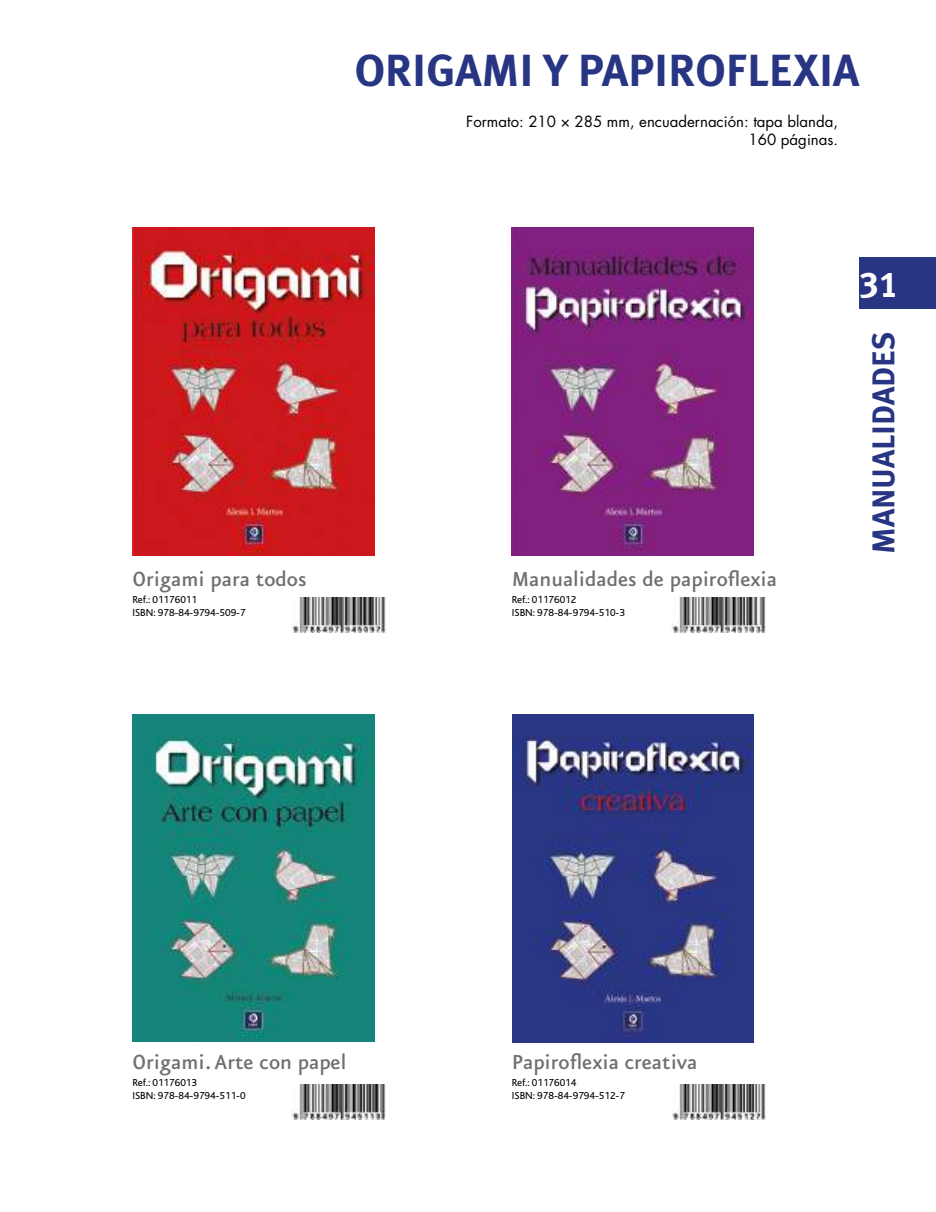
<style>
.page{position:relative;width:936px;height:1212px;background:#fff}
.page>*{position:absolute;margin:0;border:0;box-sizing:border-box;transform-origin:0 0}
.t1{font:700 45px "Meta GU";color:#273583}
.t2{font:700 36px "Meta GU";color:#fff}
.t3{font:700 31.5px "Meta GU";color:#273583}
.t4{font:500 24.3px "Eureka Sans";color:#6f6f6e}
.t5{font:15px/18px "Futura";color:#000;text-align:right}
.t6{font:10.65px/12.8px "Bliss";color:#000}
</style>
<div class="page">
<div style="left:859px;top:257px;width:76px;height:51px;background:#273583"></div>
<img style="left:132px;top:227px;width:242px;height:328px">
<img style="left:133px;top:714px;width:241px;height:328px">
<img style="left:512px;top:714px;width:241px;height:328px">
<img style="left:512px;top:227px;width:241px;height:328px">
<img style="left:292px;top:598px;width:94px;height:35px">
<img style="left:671px;top:1084px;width:94px;height:35px">
<img style="left:671px;top:598px;width:94px;height:35px">
<img style="left:292px;top:1084px;width:94px;height:35px">
<h3 class="t4" style="left:132px;top:567px;width:175px">Origami para todos</h3>
<p class="t6" style="left:132px;top:593px;width:115px">Ref.: 01176011<br>ISBN: 978-84-9794-509-7</p>
<h1 class="t1" style="left:355px;top:44px;width:506px">ORIGAMI Y PAPIROFLEXIA</h1>
<h3 class="t5" style="left:466px;top:112px;width:373px">Formato: 210 × 285 mm, encuadernación: tapa blanda,<br>160 páginas.</h3>
<h2 class="t2" style="left:859px;top:263px;width:40px">31</h2>
<h3 class="t4" style="left:512px;top:567px;width:266px">Manualidades de papiroflexia</h3>
<p class="t6" style="left:512px;top:593px;width:115px">Ref.: 01176012<br>ISBN: 978-84-9794-510-3</p>
<h3 class="t3" style="left:865px;top:554px;width:224px;rotate:-90deg">manualidades</h3>
<h3 class="t4" style="left:132px;top:1050px;width:215px">Origami. Arte con papel</h3>
<p class="t6" style="left:132px;top:1076px;width:115px">Ref.: 01176013<br>ISBN: 978-84-9794-511-0</p>
<h3 class="t4" style="left:512px;top:1050px;width:187px">Papiroflexia creativa</h3>
<p class="t6" style="left:512px;top:1076px;width:115px">Ref.: 01176014<br>ISBN: 978-84-9794-512-7</p>
</div>
